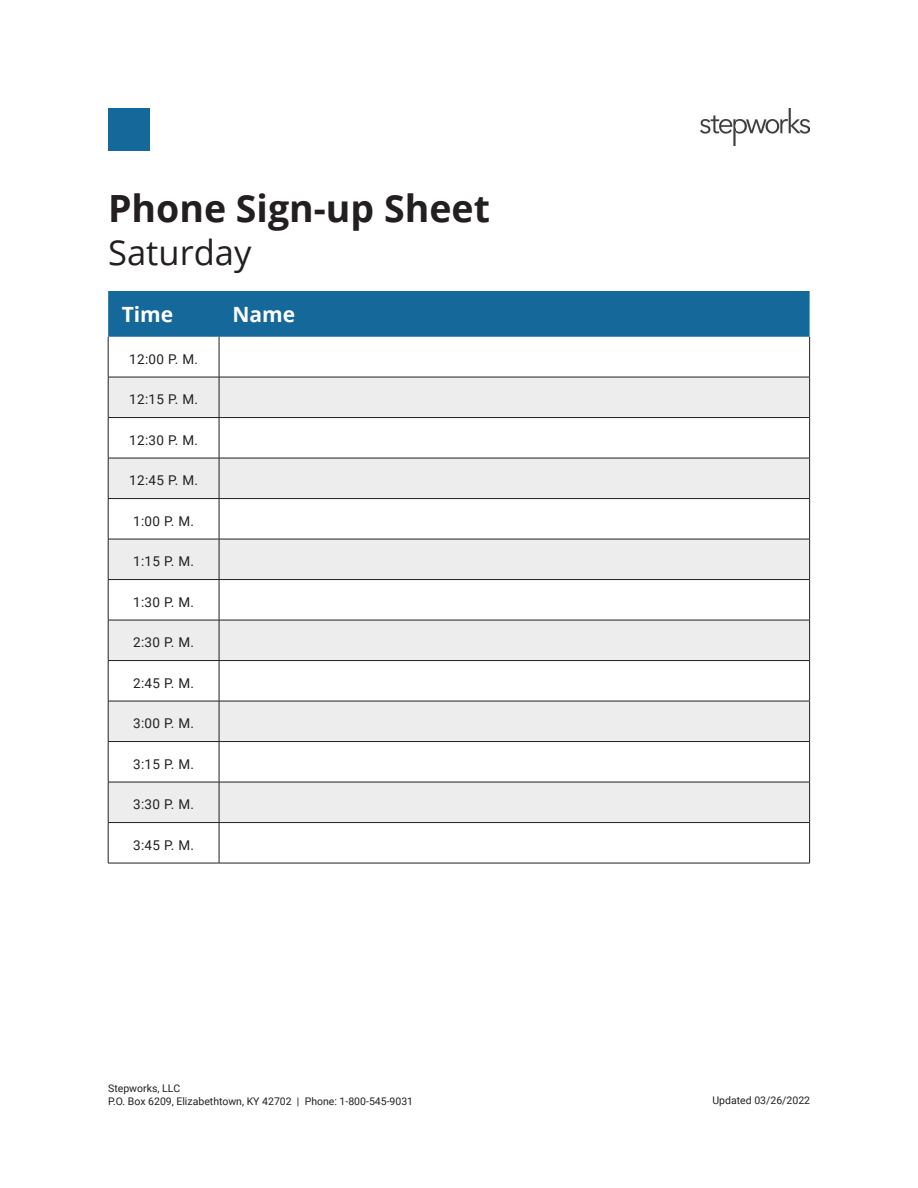
<style>
.page{position:relative;width:918px;height:1188px;background:#fff}
.page>*{position:absolute;margin:0;border:0;box-sizing:border-box;transform-origin:0 0}
.t1{font:700 37.5px "Open Sans";color:#231f20}
.t2{font:34.5px "Open Sans";color:#231f20}
.t3{font:700 21px "Open Sans";color:#fff}
.t4{font:13.5px "Roboto";letter-spacing:.025em;color:#231f20}
.t5{font:10.5px/13.5px "Roboto";color:#231f20}
</style>
<div class="page">
<div style="left:108px;top:108px;width:42px;height:42px;background:#14689a"></div>
<img style="left:700px;top:108px;width:110px;height:37px">
<div style="left:108px;top:291px;width:702px;height:46px;background:#14689a"></div>
<svg style="left:109px;top:378px;width:700px;height:444px;fill:#ecedec"></svg>
<hr style="left:108px;top:337px;width:1px;height:40px;background:#231f20">
<hr style="left:219px;top:337px;width:1px;height:40px;background:#231f20">
<hr style="left:809px;top:337px;width:1px;height:40px;background:#231f20">
<hr style="left:108px;top:377px;width:111px;height:1px;background:#231f20">
<hr style="left:108px;top:377px;width:1px;height:40px;background:#231f20">
<hr style="left:219px;top:377px;width:591px;height:1px;background:#231f20">
<hr style="left:219px;top:377px;width:1px;height:40px;background:#231f20">
<hr style="left:809px;top:377px;width:1px;height:40px;background:#231f20">
<hr style="left:108px;top:417px;width:111px;height:1px;background:#231f20">
<hr style="left:108px;top:418px;width:1px;height:40px;background:#231f20">
<hr style="left:219px;top:417px;width:591px;height:1px;background:#231f20">
<hr style="left:219px;top:418px;width:1px;height:40px;background:#231f20">
<hr style="left:809px;top:418px;width:1px;height:40px;background:#231f20">
<hr style="left:108px;top:458px;width:111px;height:1px;background:#231f20">
<hr style="left:108px;top:458px;width:1px;height:40px;background:#231f20">
<hr style="left:219px;top:458px;width:591px;height:1px;background:#231f20">
<hr style="left:219px;top:458px;width:1px;height:40px;background:#231f20">
<hr style="left:809px;top:458px;width:1px;height:40px;background:#231f20">
<hr style="left:108px;top:498px;width:111px;height:1px;background:#231f20">
<hr style="left:108px;top:499px;width:1px;height:40px;background:#231f20">
<hr style="left:219px;top:498px;width:591px;height:1px;background:#231f20">
<hr style="left:219px;top:499px;width:1px;height:40px;background:#231f20">
<hr style="left:809px;top:499px;width:1px;height:40px;background:#231f20">
<hr style="left:108px;top:539px;width:111px;height:1px;background:#231f20">
<hr style="left:108px;top:539px;width:1px;height:40px;background:#231f20">
<hr style="left:219px;top:539px;width:591px;height:1px;background:#231f20">
<hr style="left:219px;top:539px;width:1px;height:40px;background:#231f20">
<hr style="left:809px;top:539px;width:1px;height:40px;background:#231f20">
<hr style="left:108px;top:579px;width:111px;height:1px;background:#231f20">
<hr style="left:108px;top:580px;width:1px;height:40px;background:#231f20">
<hr style="left:219px;top:579px;width:591px;height:1px;background:#231f20">
<hr style="left:219px;top:580px;width:1px;height:40px;background:#231f20">
<hr style="left:809px;top:580px;width:1px;height:40px;background:#231f20">
<hr style="left:108px;top:620px;width:111px;height:1px;background:#231f20">
<hr style="left:108px;top:620px;width:1px;height:40px;background:#231f20">
<hr style="left:219px;top:620px;width:591px;height:1px;background:#231f20">
<hr style="left:219px;top:620px;width:1px;height:40px;background:#231f20">
<hr style="left:809px;top:620px;width:1px;height:40px;background:#231f20">
<hr style="left:108px;top:660px;width:111px;height:1px;background:#231f20">
<hr style="left:108px;top:661px;width:1px;height:40px;background:#231f20">
<hr style="left:219px;top:660px;width:591px;height:1px;background:#231f20">
<hr style="left:219px;top:661px;width:1px;height:40px;background:#231f20">
<hr style="left:809px;top:661px;width:1px;height:40px;background:#231f20">
<hr style="left:108px;top:701px;width:111px;height:1px;background:#231f20">
<hr style="left:108px;top:701px;width:1px;height:40px;background:#231f20">
<hr style="left:219px;top:701px;width:591px;height:1px;background:#231f20">
<hr style="left:219px;top:701px;width:1px;height:40px;background:#231f20">
<hr style="left:809px;top:701px;width:1px;height:40px;background:#231f20">
<hr style="left:108px;top:741px;width:111px;height:1px;background:#231f20">
<hr style="left:108px;top:742px;width:1px;height:40px;background:#231f20">
<hr style="left:219px;top:741px;width:591px;height:1px;background:#231f20">
<hr style="left:219px;top:742px;width:1px;height:40px;background:#231f20">
<hr style="left:809px;top:742px;width:1px;height:40px;background:#231f20">
<hr style="left:108px;top:782px;width:111px;height:1px;background:#231f20">
<hr style="left:108px;top:782px;width:1px;height:40px;background:#231f20">
<hr style="left:219px;top:782px;width:591px;height:1px;background:#231f20">
<hr style="left:219px;top:782px;width:1px;height:40px;background:#231f20">
<hr style="left:809px;top:782px;width:1px;height:40px;background:#231f20">
<hr style="left:108px;top:822px;width:111px;height:1px;background:#231f20">
<hr style="left:108px;top:823px;width:1px;height:40px;background:#231f20">
<hr style="left:219px;top:822px;width:591px;height:1px;background:#231f20">
<hr style="left:219px;top:823px;width:1px;height:40px;background:#231f20">
<hr style="left:809px;top:823px;width:1px;height:40px;background:#231f20">
<hr style="left:108px;top:863px;width:111px;height:1px;background:#231f20">
<hr style="left:219px;top:863px;width:591px;height:1px;background:#231f20">
<h1 class="t1" style="left:108px;top:182px;width:383px">Phone Sign-up Sheet</h1>
<h2 class="t2" style="left:108px;top:229px;width:145px">Saturday</h2>
<h3 class="t3" style="left:122px;top:299px;width:53px">Time</h3>
<h3 class="t3" style="left:233px;top:299px;width:64px">Name</h3>
<p class="t4" style="left:129px;top:350px;width:70px">12:00 P. M.</p>
<p class="t4" style="left:129px;top:390px;width:70px">12:15 P. M.</p>
<p class="t4" style="left:129px;top:431px;width:70px">12:30 P. M.</p>
<p class="t4" style="left:129px;top:471px;width:70px">12:45 P. M.</p>
<p class="t4" style="left:133px;top:512px;width:63px">1:00 P. M.</p>
<p class="t4" style="left:133px;top:552px;width:63px">1:15 P. M.</p>
<p class="t4" style="left:133px;top:593px;width:63px">1:30 P. M.</p>
<p class="t4" style="left:133px;top:633px;width:63px">2:30 P. M.</p>
<p class="t4" style="left:133px;top:674px;width:63px">2:45 P. M.</p>
<p class="t4" style="left:133px;top:714px;width:63px">3:00 P. M.</p>
<p class="t4" style="left:133px;top:755px;width:63px">3:15 P. M.</p>
<p class="t4" style="left:133px;top:795px;width:63px">3:30 P. M.</p>
<p class="t4" style="left:133px;top:836px;width:63px">3:45 P. M.</p>
<p class="t5" style="left:108px;top:1081px;width:307px">Stepworks, LLC<br>P.O. Box 6209, Elizabethtown, KY 42702 | Phone: 1-800-545-9031</p>
<p class="t5" style="left:713px;top:1093px;width:99px">Updated 03/26/2022</p>
</div>
